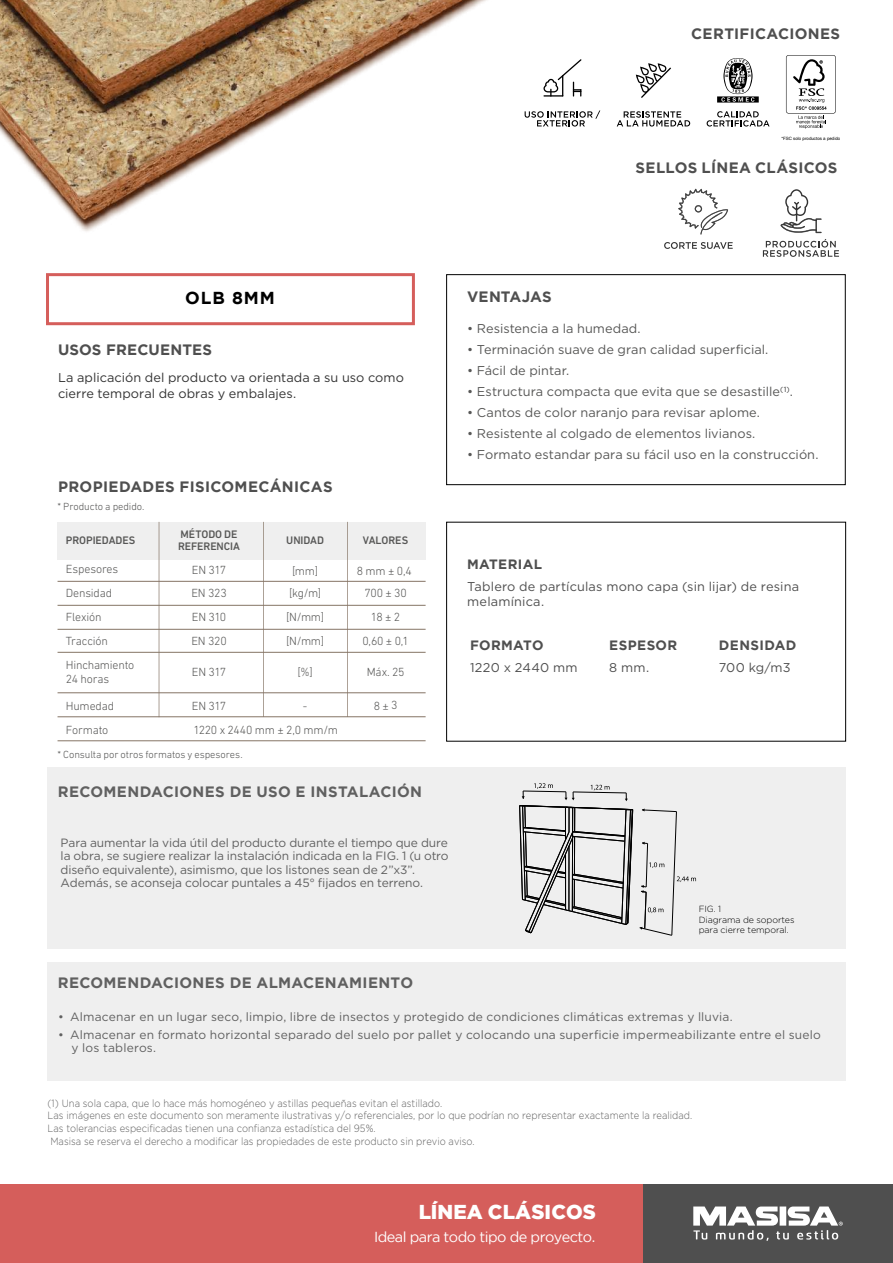
<style>
.page{position:relative;width:893px;height:1263px;background:#fff}
.page>*{position:absolute;margin:0;border:0;box-sizing:border-box;transform-origin:0 0}
.t1{font:900 20.1px "Gotham";letter-spacing:.005em;color:#fff}
.t2{font:700 17.25px "Gotham";letter-spacing:.055em;color:#000}
.t3{font:700 15px "Gotham";letter-spacing:.02em;color:#4f4f4f}
.t4{font:700 15px "Gotham";letter-spacing:.02em;color:#606060}
.t5{font:14.55px "Gotham";letter-spacing:-.04em;color:#fff}
.t6{font:700 13.5px "Gotham";letter-spacing:.03em;color:#4f4f4f}
.t7{font:12.75px "Gotham";letter-spacing:.005em;color:#575756}
.t8{font:12.75px/15.3px "Gotham";letter-spacing:.015em;color:#4f4f4f}
.t9{font:12.75px/15.3px "Gotham";letter-spacing:.005em;color:#333}
.t10{font:12px/13.5px "Gotham";color:#606060}
.t11{font:300 12px/23.9px "DIN Next LT Pro";letter-spacing:-.015em;color:#575756}
.t12{font:500 11.1px/12px "DIN Next LT Pro";letter-spacing:-.005em;color:#575756}
.t13{font:300 10.5px/12.6px "Gotham";color:#606060;scale:.9 1}
.t14{font:300 10.5px "DIN Next LT Pro";letter-spacing:-.01em;color:#575756}
.t15{font:300 9px/10.6px "Gotham";letter-spacing:-.01em;color:#000}
.t16{font:4.5px "Helvetica";color:#000}
</style>
<div class="page">
<img style="left:0;top:0;width:487px;height:232px">
<div style="left:46px;top:273px;width:369px;height:52px;border:3px solid #d55e5b"></div>
<div style="left:57px;top:522px;width:369px;height:37px;background:#efefef"></div>
<hr style="left:58px;top:581px;width:368px;height:1px;background:#857465">
<hr style="left:58px;top:605px;width:368px;height:1px;background:#857465">
<hr style="left:58px;top:629px;width:368px;height:1px;background:#857465">
<hr style="left:58px;top:652px;width:368px;height:1px;background:#857465">
<hr style="left:58px;top:692px;width:368px;height:1px;background:#857465">
<hr style="left:58px;top:716px;width:368px;height:1px;background:#857465">
<hr style="left:58px;top:740px;width:368px;height:1px;background:#857465">
<div style="left:446px;top:274px;width:400px;height:211px;border:1px solid #000"></div>
<div style="left:446px;top:522px;width:400px;height:220px;border:1px solid #000"></div>
<hr style="left:159px;top:522px;width:1px;height:195px;background:#857465">
<hr style="left:263px;top:522px;width:1px;height:195px;background:#857465">
<hr style="left:347px;top:522px;width:1px;height:195px;background:#857465">
<div style="left:0;top:1184px;width:643px;height:79px;background:#d55e5b"></div>
<div style="left:643px;top:1184px;width:250px;height:79px;background:#4f4f4f"></div>
<svg style="left:693px;top:1206px;width:150px;height:35px"></svg>
<svg style="left:763px;top:189px;width:76px;height:68px"></svg>
<svg style="left:664px;top:242px;width:69px;height:7px"></svg>
<svg style="left:678px;top:189px;width:50px;height:46px"></svg>
<svg style="left:786px;top:55px;width:50px;height:74px"></svg>
<div style="left:47px;top:767px;width:799px;height:181px;background:#efefef"></div>
<div style="left:47px;top:962px;width:799px;height:118px;background:#efefef"></div>
<svg style="left:639px;top:808px;width:57px;height:128px"></svg>
<svg style="left:519px;top:783px;width:114px;height:150px"></svg>
<svg style="left:636px;top:63px;width:35px;height:35px"></svg>
<svg style="left:617px;top:111px;width:73px;height:16px"></svg>
<svg style="left:543px;top:59px;width:38px;height:38px"></svg>
<svg style="left:525px;top:111px;width:75px;height:16px"></svg>
<svg style="left:717px;top:58px;width:42px;height:45px"></svg>
<svg style="left:707px;top:111px;width:62px;height:16px"></svg>
<p class="t3" style="left:691px;top:26px;width:150px">CERTIFICACIONES</p>
<p class="t16" style="left:781px;top:135px;width:60px">*FSC solo productos a pedido</p>
<p class="t3" style="left:635px;top:159px;width:203px">SELLOS LÍNEA CLÁSICOS</p>
<h2 class="t2" style="left:185px;top:288px;width:91px">OLB 8MM</h2>
<p class="t3" style="left:58px;top:341px;width:156px">USOS FRECUENTES</p>
<p class="t9" style="left:58px;top:370px;width:347px">La aplicación del producto va orientada a su uso como cierre temporal de obras y embalajes.</p>
<p class="t3" style="left:58px;top:478px;width:276px">PROPIEDADES FISICOMECÁNICAS</p>
<p class="t14" style="left:58px;top:501px;width:88px">* Producto a pedido.</p>
<p class="t12" style="left:178px;top:528px;width:63px">MÉTODO DE<br>REFERENCIA</p>
<p class="t12" style="left:66px;top:534px;width:71px">PROPIEDADES</p>
<p class="t12" style="left:286px;top:534px;width:39px">UNIDAD</p>
<p class="t12" style="left:363px;top:534px;width:47px">VALORES</p>
<p class="t11" style="left:66px;top:557px;width:54px">Espesores</p>
<p class="t11" style="left:66px;top:581px;width:48px">Densidad</p>
<p class="t11" style="left:66px;top:605px;width:37px">Flexión</p>
<p class="t11" style="left:66px;top:629px;width:70px">Tracción<br>Hinchamiento</p>
<p class="t11" style="left:66px;top:666px;width:50px;line-height:26.1px">24 horas<br>Humedad</p>
<p class="t11" style="left:192px;top:558px;width:36px">EN 317</p>
<p class="t11" style="left:289px;top:560px;width:34px;line-height:21.9px">[mm] [kg/m]</p>
<p class="t11" style="left:191px;top:629px;width:37px">EN 320</p>
<p class="t11" style="left:192px;top:660px;width:36px">EN 317</p>
<p class="t11" style="left:191px;top:581px;width:37px">EN 323</p>
<p class="t11" style="left:286px;top:605px;width:40px">[N/mm] [N/mm]</p>
<p class="t11" style="left:298px;top:660px;width:17px">[%]</p>
<p class="t11" style="left:192px;top:605px;width:36px">EN 310</p>
<p class="t11" style="left:357px;top:559px;width:57px;line-height:22.5px;text-align:center">8 mm ± 0,4<br>700 ± 30</p>
<p class="t11" style="left:362px;top:605px;width:48px;text-align:center">18 ± 2<br>0,60 ± 0,1</p>
<p class="t11" style="left:367px;top:660px;width:39px">Máx. 25</p>
<p class="t11" style="left:192px;top:693px;width:36px">EN 317</p>
<p class="t11" style="left:303px;top:693px;width:6px">-</p>
<p class="t11" style="left:374px;top:693px;width:25px">8 ± 3</p>
<p class="t11" style="left:66px;top:717px;width:44px">Formato</p>
<p class="t11" style="left:193px;top:717px;width:146px">1220 x 2440 mm ± 2,0 mm/m</p>
<p class="t14" style="left:58px;top:748px;width:187px">* Consulta por otros formatos y espesores.</p>
<p class="t4" style="left:58px;top:783px;width:366px">RECOMENDACIONES DE USO E INSTALACIÓN</p>
<p class="t10" style="left:61px;top:836px;width:389px">Para aumentar la vida útil del producto durante el tiempo que dure la obra, se sugiere realizar la instalación indicada en la FIG. 1 (u otro diseño equivalente), asimismo, que los listones sean de 2”x3”.<br>Además, se aconseja colocar puntales a 45° fijados en terreno.</p>
<p class="t3" style="left:467px;top:288px;width:86px">VENTAJAS</p>
<p class="t7" style="left:467px;top:321px;width:175px">• Resistencia a la humedad.</p>
<p class="t7" style="left:467px;top:342px;width:303px">• Terminación suave de gran calidad superficial.</p>
<p class="t7" style="left:467px;top:363px;width:104px">• Fácil de pintar.</p>
<p class="t7" style="left:467px;top:384px;width:327px">• Estructura compacta que evita que se desastille<sup>(1)</sup>.</p>
<p class="t7" style="left:467px;top:405px;width:294px">• Cantos de color naranjo para revisar aplome.</p>
<p class="t7" style="left:467px;top:426px;width:290px">• Resistente al colgado de elementos livianos.</p>
<p class="t7" style="left:467px;top:447px;width:353px">• Formato estandar para su fácil uso en la construcción.</p>
<p class="t6" style="left:467px;top:557px;width:76px">MATERIAL</p>
<p class="t8" style="left:467px;top:578px;width:333px">Tablero de partículas mono capa (sin lijar) de resina melamínica.</p>
<p class="t6" style="left:470px;top:638px;width:75px">FORMATO</p>
<p class="t8" style="left:470px;top:659px;width:109px">1220 x 2440 mm</p>
<p class="t6" style="left:609px;top:638px;width:69px">ESPESOR</p>
<p class="t8" style="left:609px;top:659px;width:41px">8 mm.</p>
<p class="t6" style="left:719px;top:638px;width:79px">DENSIDAD</p>
<p class="t8" style="left:719px;top:659px;width:73px">700 kg/m3</p>
<p class="t15" style="left:699px;top:903px;width:97px">FIG. 1<br>Diagrama de soportes para cierre temporal.</p>
<p class="t4" style="left:58px;top:973px;width:357px">RECOMENDACIONES DE ALMACENAMIENTO</p>
<p class="t10" style="left:58px;top:1010px;width:676px">• Almacenar en un lugar seco, limpio, libre de insectos y protegido de condiciones climáticas extremas y lluvia.</p>
<p class="t10" style="left:72px;top:1028px;width:751px;text-indent:-14px">• Almacenar en formato horizontal separado del suelo por pallet y colocando una superficie impermeabilizante entre el suelo y los tableros.</p>
<p class="t13" style="left:48px;top:1096px;width:718px">(1) Una sola capa, que lo hace más homogéneo y astillas pequeñas evitan el astillado.<br>Las imágenes en este documento son meramente ilustrativas y/o referenciales, por lo que podrían no representar exactamente la realidad.<br>Las tolerancias especificadas tienen una confianza estadística del 95%.<br>Masisa se reserva el derecho a modificar las propiedades de este producto sin previo aviso.</p>
<h1 class="t1" style="left:419px;top:1198px;width:179px">LÍNEA CLÁSICOS</h1>
<p class="t5" style="left:374px;top:1227px;width:223px">Ideal para todo tipo de proyecto.</p>
</div>
